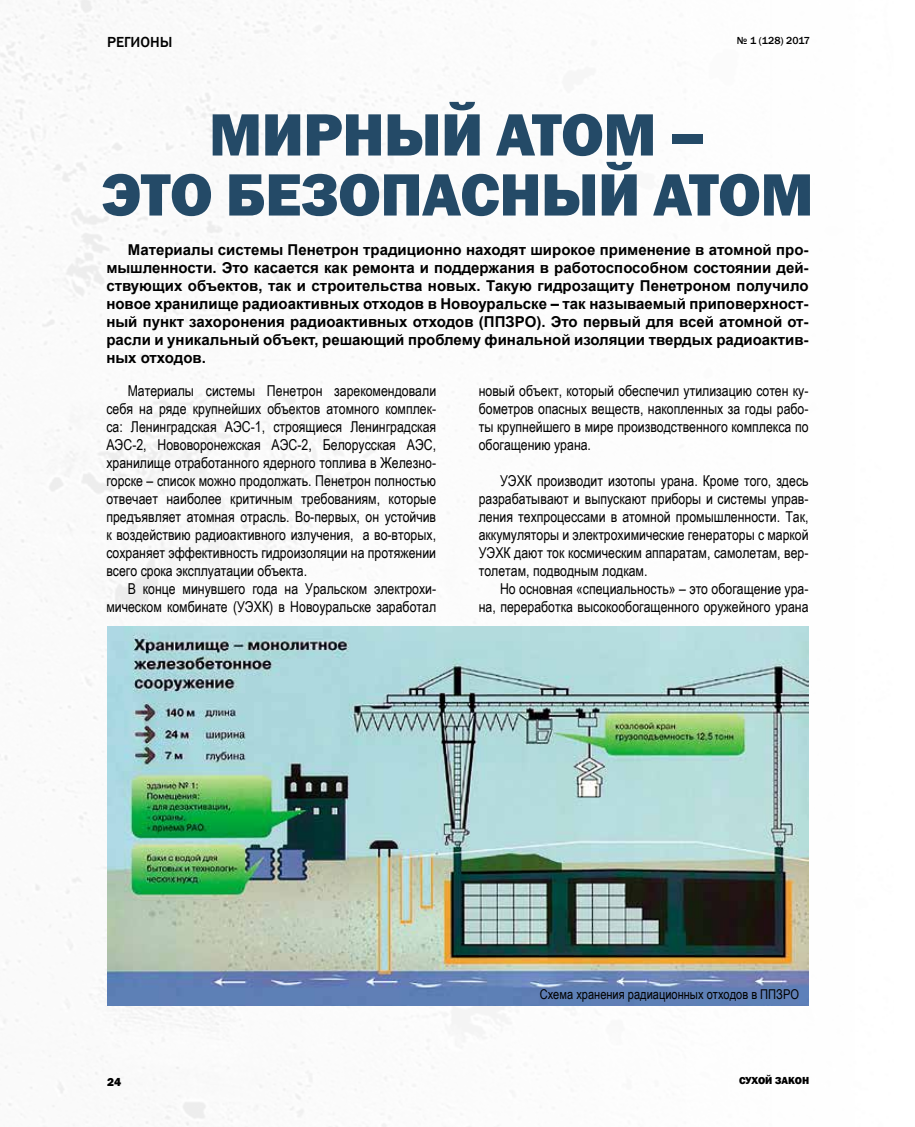
<style>
.page{position:relative;width:915px;height:1127px;background:#fff}
.page>*{position:absolute;margin:0;border:0;box-sizing:border-box;transform-origin:0 0}
.t1{font:60px/60px "Franklin Gothic Heavy C";letter-spacing:-.01em;color:#244a67;text-align:center}
.t2{font:15px/18px "Arial Narrow";color:#000;text-align:justify}
.t3{font:700 15px/18px "Arial";color:#000;text-align:justify}
.t4{font:500 15px "Franklin Gothic";color:#000}
.t5{font:13.5px "Arial Narrow";color:#000}
.t6{font:800 12px "Franklin Gothic";color:#000}
.t7{font:500 10.5px "Franklin Gothic";color:#000}
.t8{font:800 10.5px "Franklin Gothic";color:#000}
</style>
<div class="page">
<img style="left:0;top:0;width:809px;height:1127px">
<img style="left:107px;top:626px;width:701px;height:380px">
<p class="t4" style="left:107px;top:33px;width:67px">РЕГИОНЫ</p>
<p class="t7" style="left:736px;top:34px;width:75px">№ 1 (128) 2017</p>
<h1 class="t1" style="left:101px;top:104px;width:713px">МИРНЫЙ АТОМ –<br>ЭТО БЕЗОПАСНЫЙ АТОМ</h1>
<p class="t3" style="left:106px;top:241px;width:703px;text-indent:21px">Материалы системы Пенетрон традиционно находят широкое применение в атомной про&shy;мышленности. Это касается как ремонта и поддержания в работоспособном состоянии дей&shy;ствующих объектов, так и строительства новых. Такую гидрозащиту Пенетроном получило новое хранилище радиоактивных отходов в Новоуральске – так называемый приповерхност&shy;ный пункт захоронения радиоактивных отходов (ППЗРО). Это первый для всей атомной от&shy;расли и уникальный объект, решающий проблему финальной изоляции твердых радиоактив&shy;ных отходов.</p>
<p class="t2" style="left:106px;top:381px;width:331px;text-indent:21px">Материалы системы Пенетрон зарекомендовали себя на ряде крупнейших объектов атомного комплек&shy;са: Ленинградская АЭС-1, строящиеся Ленинградская АЭС-2, Нововоронежская АЭС-2, Белорусская АЭС, хранилище отработанного ядерного топлива в Железно&shy;горске – список можно продолжать. Пенетрон полностью отвечает наиболее критичным требованиям, которые предъявляет атомная отрасль. Во-первых, он устойчив к воздействию радиоактивного излучения, а во-вторых, сохраняет эффективность гидроизоляции на протяжении всего срока эксплуатации объекта.</p>
<p class="t2" style="left:106px;top:579px;width:331px;text-align:right">В конце минувшего года на Уральском электрохи&shy;мическом комбинате (УЭХК) в Новоуральске заработал</p>
<p class="t2" style="left:478px;top:381px;width:331px">новый объект, который обеспечил утилизацию сотен ку&shy;бометров опасных веществ, накопленных за годы рабо&shy;ты крупнейшего в мире производственного комплекса по обогащению урана.</p>
<p class="t2" style="left:478px;top:471px;width:331px;text-indent:21px">УЭХК производит изотопы урана. Кроме того, здесь разрабатывают и выпускают приборы и системы управ&shy;ления техпроцессами в атомной промышленности. Так, аккумуляторы и электрохимические генераторы с маркой УЭХК дают ток космическим аппаратам, самолетам, вер&shy;толетам, подводным лодкам.</p>
<p class="t2" style="left:478px;top:579px;width:331px;text-align:right">Но основная «специальность» – это обогащение ура-<br>на, переработка высокообогащенного оружейного урана</p>
<p class="t5" style="left:539px;top:984px;width:260px">Схема хранения радиационных отходов в ППЗРО</p>
<p class="t6" style="left:107px;top:1074px;width:16px">24</p>
<p class="t8" style="left:738px;top:1074px;width:72px">СУХОЙ ЗАКОН</p>
</div>
